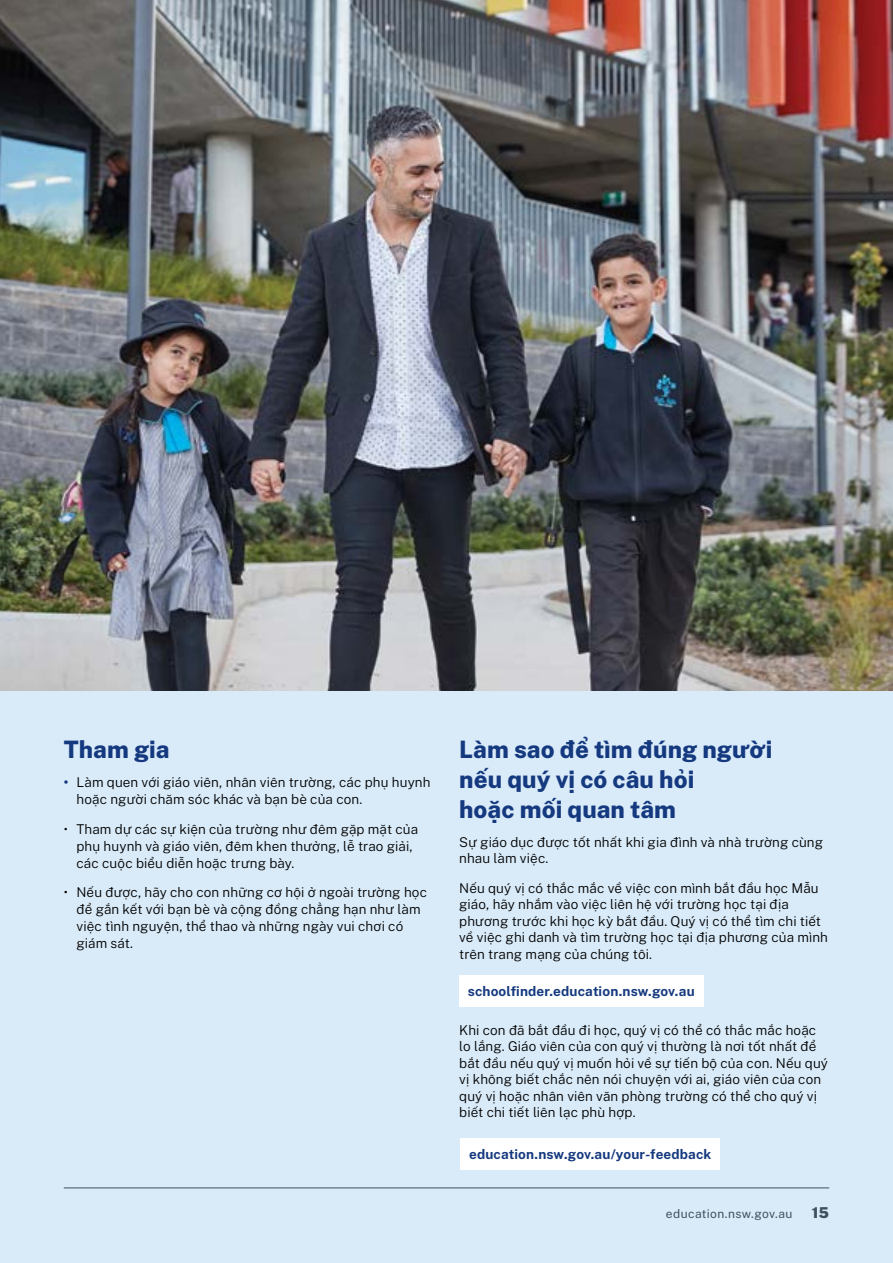
<style>
.page{position:relative;width:893px;height:1263px;background:#fff}
.page>*{position:absolute;margin:0;border:0;box-sizing:border-box;transform-origin:0 0}
._03_Heading_3{font:800 24px/30px "Public Sans";color:#15397f}
.t1{font:900 15px "Public Sans";color:#3f4f5e}
._04_Body{font:300 13.5px/16.5px "Public Sans";letter-spacing:.01em;color:#000}
._05_Body_Bullets{font:300 13.5px/16.8px "Public Sans";letter-spacing:.01em;color:#000}
._04_Body-2{font:700 13.5px "Public Sans";letter-spacing:.01em;color:#15397f}
.t2{font:12px "Public Sans";letter-spacing:.035em;color:#3f4f5e}
.s1{font-weight:700;color:#15397f}
</style>
<div class="page">
<img style="left:0;top:0;width:893px;height:692px">
<div style="left:0;top:692px;width:893px;height:571px;background:#d9ebf9"></div>
<div style="left:459px;top:975px;width:245px;height:32px;background:#fff"></div>
<div style="left:461px;top:1137px;width:259px;height:32px;background:#fff"></div>
<hr style="left:64px;top:1188px;width:765px;height:1px;background:#3f4f5e">
<h3 class="_03_Heading_3" style="left:64px;top:733px;width:107px">Tham gia</h3>
<p class="_05_Body_Bullets" style="left:77px;top:773px;width:355px;text-indent:-13px"><span class="s1">•</span> Làm quen với giáo viên, nhân viên trường, các phụ huynh hoặc người chăm sóc khác và bạn bè của con.</p>
<p class="_05_Body_Bullets" style="left:77px;top:820px;width:343px;text-indent:-13px">• Tham dự các sự kiện của trường như đêm gặp mặt của phụ huynh và giáo viên, đêm khen thưởng, lễ trao giải, các cuộc biểu diễn hoặc trưng bày.</p>
<p class="_05_Body_Bullets" style="left:77px;top:883px;width:352px;text-indent:-13px">• Nếu được, hãy cho con những cơ hội ở ngoài trường học để gắn kết với bạn bè và cộng đồng chẳng hạn như làm việc tình nguyện, thể thao và những ngày vui chơi có giám sát.</p>
<h3 class="_03_Heading_3" style="left:459px;top:733px;width:315px">Làm sao để tìm đúng người nếu quý vị có câu hỏi<br>hoặc mối quan tâm</h3>
<p class="_04_Body" style="left:459px;top:833px;width:365px">Sự giáo dục được tốt nhất khi gia đình và nhà trường cùng nhau làm việc.</p>
<p class="_04_Body" style="left:459px;top:879px;width:370px">Nếu quý vị có thắc mắc về việc con mình bắt đầu học Mẫu giáo, hãy nhắm vào việc liên hệ với trường học tại địa phương trước khi học kỳ bắt đầu. Quý vị có thể tìm chi tiết về việc ghi danh và tìm trường học tại địa phương của mình trên trang mạng của chúng tôi.</p>
<p class="_04_Body-2" style="left:468px;top:982px;width:229px">schoolfinder.education.nsw.gov.au</p>
<p class="_04_Body" style="left:459px;top:1021px;width:370px">Khi con đã bắt đầu đi học, quý vị có thể có thắc mắc hoặc lo lắng. Giáo viên của con quý vị thường là nơi tốt nhất để bắt đầu nếu quý vị muốn hỏi về sự tiến bộ của con. Nếu quý vị không biết chắc nên nói chuyện với ai, giáo viên của con quý vị hoặc nhân viên văn phòng trường có thể cho quý vị biết chi tiết liên lạc phù hợp.</p>
<p class="_04_Body-2" style="left:469px;top:1145px;width:244px">education.nsw.gov.au/your-feedback</p>
<p class="t2" style="left:666px;top:1205px;width:128px">education.nsw.gov.au</p>
<p class="t1" style="left:812px;top:1202px;width:19px">15</p>
</div>
